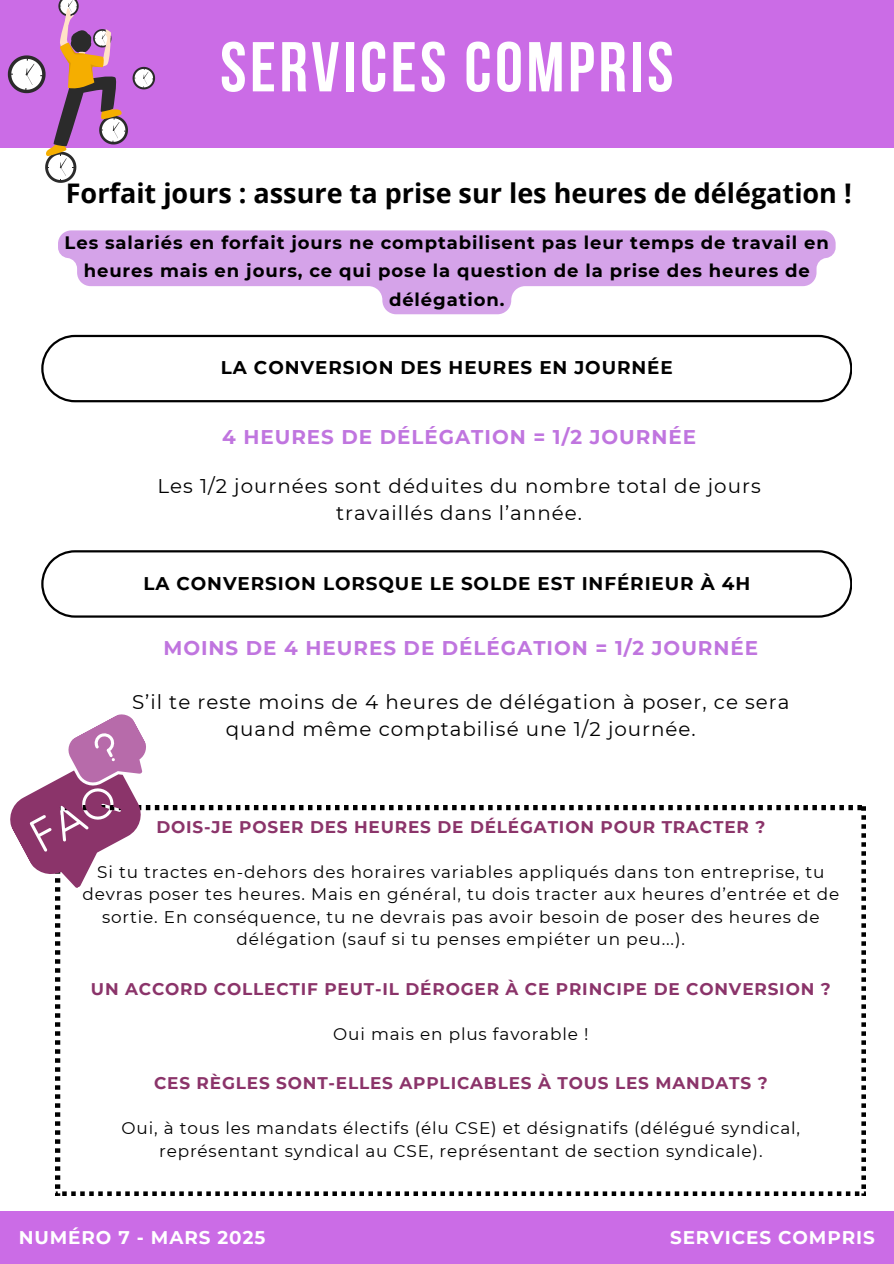
<style>
.page{position:relative;width:894px;height:1264px;background:#fff}
.page>*{position:absolute;margin:0;border:0;box-sizing:border-box;transform-origin:0 0}
.t1{font:700 70.35px "Bebas Neue";letter-spacing:.05em;color:#fff}
.t2{font:700 27px "Open Sans";color:#000}
.t3{font:19.8px/27px "Montserrat";letter-spacing:.05em;color:#000;text-align:center}
.t4{font:700 19.8px "Montserrat";letter-spacing:.05em;color:#c075df}
.t5{font:700 18.3px "Montserrat";letter-spacing:.05em;color:#000}
.t6{font:700 18.3px "Montserrat";letter-spacing:.05em;color:#fff}
.t7{font:700 18px/28.2px "Montserrat";letter-spacing:.05em;color:#000;text-align:center}
.t8{font:16.8px/22.5px "Montserrat";letter-spacing:.05em;color:#000;text-align:center}
.t9{font:700 16.8px "Montserrat";letter-spacing:.05em;color:#8b346a}
</style>
<div class="page">
<div style="left:0;top:0;width:893px;height:1263px;background:#cb6ce6"></div>
<div style="left:0;top:148px;width:893px;height:1063px;background:#fff"></div>
<svg style="left:7px;top:0;width:149px;height:183px"></svg>
<svg style="left:41px;top:550px;width:810px;height:67px"></svg>
<svg style="left:41px;top:335px;width:810px;height:67px"></svg>
<svg style="left:56px;top:805px;width:809px;height:390px"></svg>
<svg style="left:10px;top:714px;width:150px;height:188px"></svg>
<svg style="left:58px;top:230px;width:777px;height:84px;fill:#d5a3e9"></svg>
<h6 class="t1" style="left:220px;top:39px;width:454px">SERVICES COMPRIS</h6>
<p class="t2" style="left:66px;top:174px;width:787px">Forfait jours : assure ta prise sur les heures de délégation !</p>
<p class="t7" style="left:65px;top:229px;width:765px">Les salariés en forfait jours ne comptabilisent pas leur temps de travail en heures mais en jours, ce qui pose la question de la prise des heures de délégation.</p>
<h1 class="t5" style="left:221px;top:356px;width:453px">LA CONVERSION DES HEURES EN JOURNÉE</h1>
<p class="t4" style="left:222px;top:424px;width:475px">4 HEURES DE DÉLÉGATION = 1/2 JOURNÉE</p>
<p class="t3" style="left:157px;top:473px;width:604px">Les 1/2 journées sont déduites du nombre total de jours travaillés dans l’année.</p>
<p class="t5" style="left:143px;top:572px;width:608px">LA CONVERSION LORSQUE LE SOLDE EST INFÉRIEUR À 4H</p>
<p class="t4" style="left:163px;top:635px;width:596px">MOINS DE 4 HEURES DE DÉLÉGATION = 1/2 JOURNÉE</p>
<p class="t3" style="left:132px;top:688px;width:659px">S’il te reste moins de 4 heures de délégation à poser, ce sera quand même comptabilisé une 1/2 journée.</p>
<h2 class="t9" style="left:156px;top:816px;width:610px">DOIS-JE POSER DES HEURES DE DÉLÉGATION POUR TRACTER ?</h2>
<h4 class="t8" style="left:82px;top:860px;width:758px">Si tu tractes en-dehors des horaires variables appliqués dans ton entreprise, tu devras poser tes heures. Mais en général, tu dois tracter aux heures d’entrée et de sortie. En conséquence, tu ne devrais pas avoir besoin de poser des heures de délégation (sauf si tu penses empiéter un peu...).</h4>
<h3 class="t9" style="left:91px;top:978px;width:741px">UN ACCORD COLLECTIF PEUT-IL DÉROGER À CE PRINCIPE DE CONVERSION ?</h3>
<h3 class="t8" style="left:333px;top:1022px;width:256px">Oui mais en plus favorable !</h3>
<p class="t9" style="left:154px;top:1073px;width:615px">CES RÈGLES SONT-ELLES APPLICABLES À TOUS LES MANDATS ?</p>
<h6 class="t8" style="left:121px;top:1117px;width:679px">Oui, à tous les mandats électifs (élu CSE) et désignatifs (délégué syndical, représentant syndical au CSE, représentant de section syndicale).</h6>
<h6 class="t6" style="left:19px;top:1225px;width:248px">NUMÉRO 7 - MARS 2025</h6>
<p class="t6" style="left:670px;top:1225px;width:206px">SERVICES COMPRIS</p>
</div>
